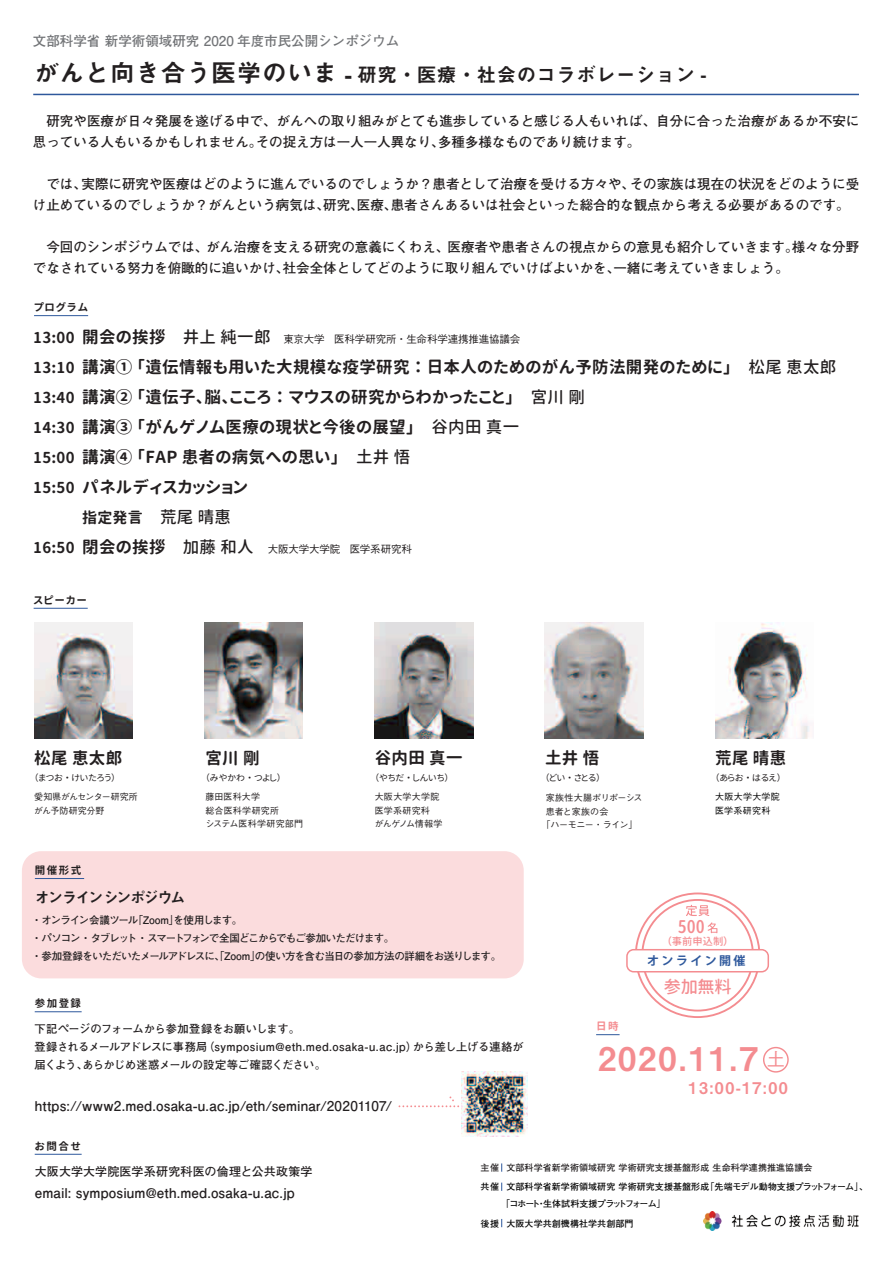
<style>
.page{position:relative;width:893px;height:1263px;background:#fff}
.page>*{position:absolute;margin:0;border:0;box-sizing:border-box;transform-origin:0 0}
.t1{font:32.7px "Midashi Go Pr 6 N MB31";letter-spacing:.06em;color:#f48c90}
.t2{font:19.5px "Midashi Go Pr 6 N MB31";letter-spacing:.02em;color:#231f20}
.t3{font:17.85px "Gen Jyuu Gothic Monospace Medium";color:#f48c90}
.t4{font:17.25px "Gen Jyuu Gothic P Medium";color:#f48c90}
.t5{font:16.5px/30px "Gen Jyuu Gothic P Bold";letter-spacing:.02em;color:#231f20}
.t6{font:16.05px "Midashi Go Pr 6 N MB31";letter-spacing:.085em;color:#f48c90}
.t7{font:15px "Midashi Go Pr 6 N MB31";letter-spacing:-.105em;color:#231f20}
.t8{font:15px "Gen Jyuu Gothic P Bold";color:#231f20}
.t9{font:700 13.5px/21px "Futo Go B101 Pr 6 N";color:#231f20}
.t10{font:700 13.5px "Futo Go B101 Pr 6 N";color:#727477}
.t11{font:700 12px "Futo Go B101 Pr 6 N";letter-spacing:.01em;color:#231f20}
.t12{font:700 12px "Koz Go Pr 6 N";letter-spacing:.2em;color:#2e589c}
.t13{font:700 11.25px/18px "Futo Go B101 Pr 6 N";letter-spacing:-.005em;color:#231f20}
.t14{font:700 10.5px/18px "Futo Go B101 Pr 6 N";letter-spacing:-.085em;color:#231f20}
.t15{font:500 10.5px "Gothic BBB Pr 6 N";letter-spacing:-.015em;color:#231f20}
.t16{font:10.5px "Gen Jyuu Gothic P Bold";letter-spacing:.14em;color:#231f20}
.t17{font:10.5px "Gen Jyuu Gothic P Bold";color:#f48c90}
.t18{font:10.35px "Gen Jyuu Gothic Monospace Medium";color:#f48c90}
.t19{font:700 9px/16.8px "Futo Go B101 Pr 6 N";letter-spacing:.01em;color:#030303}
.t20{font:500 9px/13.5px "Gothic BBB Pr 6 N";letter-spacing:.01em;color:#231f20}
.t21{font:9px "Gen Jyuu Gothic P Regular";color:#231f20}
.t22{font:700 9px "Futo Go B101 Pr 6 N";letter-spacing:.01em;color:#231f20}
.t23{font:500 9px/13.5px "Gothic BBB Pr 6 N";letter-spacing:-.03em;color:#231f20}
.t24{font:500 9px/13.5px "Gothic BBB Pr 6 N";letter-spacing:.03em;color:#030303}
.t25{font:500 9px "Gothic BBB Pr 6 N";letter-spacing:-.02em;color:#231f20}
.t26{font:500 9px "Gothic BBB Pr 6 N";letter-spacing:-.045em;color:#231f20}
.s1{font-size:24.9px}
.s2{font-size:15px}
.s3{font-family:"Gen Jyuu Gothic P Medium"}
.s4{font-family:"Gen Jyuu Gothic P Medium";font-size:16.5px}
</style>
<div class="page">
<div style="left:22px;top:851px;width:502px;height:127px;background:#fbdcdd;border-radius:19px"></div>
<hr style="left:35px;top:1011px;width:47px;height:1px;background:#2e589c">
<hr style="left:33px;top:94px;width:826px;height:1px;background:#2e589c">
<hr style="left:35px;top:878px;width:49px;height:1px;background:#2e589c">
<img style="left:703px;top:1211px;width:155px;height:19px">
<hr style="left:35px;top:1154px;width:47px;height:1px;background:#2e589c">
<hr style="left:34px;top:608px;width:54px;height:1px;background:#2e589c">
<hr style="left:34px;top:315px;width:54px;height:1px;background:#2e589c">
<img style="left:462px;top:1072px;width:65px;height:64px">
<svg style="left:399px;top:1096px;width:60px;height:11px"></svg>
<img style="left:715px;top:622px;width:94px;height:117px">
<img style="left:204px;top:622px;width:99px;height:117px">
<img style="left:545px;top:622px;width:98px;height:117px">
<img style="left:34px;top:622px;width:99px;height:117px">
<img style="left:375px;top:622px;width:98px;height:117px">
<svg style="left:635px;top:892px;width:125px;height:126px"></svg>
<div style="left:627px;top:950px;width:141px;height:22px;background:#fff;border-radius:7px"></div>
<div style="left:626px;top:949px;width:143px;height:23px;border:2px solid #f48c90;border-radius:7px"></div>
<svg style="left:596px;top:1034px;width:24px;height:1px"></svg>
<svg style="left:763px;top:1047px;width:26px;height:25px"></svg>
<p class="t10" style="left:33px;top:30px;width:368px">文部科学省 新学術領域研究 2020 年度市民公開シンポジウム</p>
<h2 class="t2" style="left:34px;top:59px;width:674px"><span class="s1">がんと向き合う医学のいま -</span> 研究・医療・社会のコラボレーション -</h2>
<p class="t9" style="left:33px;top:109px;width:828px">　研究や医療が日々発展を遂げる中で、がんへの取り組みがとても進歩していると感じる人もいれば、自分に合った治療があるか不安に思っている人もいるかもしれません。その捉え方は一人一人異なり、多種多様なものであり続けます。</p>
<p class="t9" style="left:33px;top:172px;width:828px">　では、実際に研究や医療はどのように進んでいるのでしょうか？患者として治療を受ける方々や、その家族は現在の状況をどのように受け止めているのでしょうか？がんという病気は、研究、医療、患者さんあるいは社会といった総合的な観点から考える必要があるのです。</p>
<p class="t9" style="left:33px;top:235px;width:828px">　今回のシンポジウムでは、がん治療を支える研究の意義にくわえ、医療者や患者さんの視点からの意見も紹介していきます。様々な分野でなされている努力を俯瞰的に追いかけ、社会全体としてどのように取り組んでいけばよいかを、一緒に考えていきましょう。</p>
<p class="t16" style="left:34px;top:300px;width:55px">プログラム</p>
<p class="t5" style="left:33px;top:322px;width:805px"><span class="s2">13:00</span> 開会の挨拶　<span class="s3">井上 純一郎<br></span><span class="s2">13:10</span> 講演① 「遺伝情報も用いた大規模な疫学研究：日本人のためのがん予防法開発のために」　<span class="s3">松尾 恵太郎</span><span class="s2">13:40</span> 講演② 「遺伝子、脳、こころ：マウスの研究からわかったこと」　<span class="s3">宮川 剛<br></span><span class="s2">14:30</span> 講演③ 「がんゲノム医療の現状と今後の展望」　<span class="s3">谷内田 真一<br></span><span class="s2">15:00</span> 講演④ 「FAP 患者の病気への思い」　<span class="s3">土井 悟<br></span><span class="s2">15:50</span> パネルディスカッション</p>
<p class="t8" style="left:82px;top:506px;width:151px">指定発言 <span class="s4">荒尾 晴惠</span></p>
<p class="t5" style="left:33px;top:532px;width:222px"><span class="s2">16:50</span> 閉会の挨拶　<span class="s3">加藤 和人</span></p>
<p class="t15" style="left:283px;top:331px;width:239px">東京大学　医科学研究所・生命科学連携推進協議会</p>
<p class="t15" style="left:268px;top:540px;width:146px">大阪大学大学院　医学系研究科</p>
<p class="t16" style="left:34px;top:592px;width:54px">スピーカー</p>
<p class="t5" style="left:34px;top:742px;width:89px">松尾 恵太郎</p>
<p class="t21" style="left:34px;top:771px;width:83px">（まつお・けいたろう）</p>
<p class="t23" style="left:34px;top:790px;width:105px">愛知県がんセンター研究所がん予防研究分野</p>
<p class="t16" style="left:35px;top:863px;width:48px">開催形式</p>
<p class="t7" style="left:35px;top:885px;width:152px">オンラインシンポジウム</p>
<p class="t5" style="left:205px;top:742px;width:56px">宮川 剛</p>
<p class="t21" style="left:205px;top:772px;width:78px">（みやかわ・つよし）</p>
<p class="t20" style="left:205px;top:790px;width:99px">藤田医科大学<br>総合医科学研究所<br>システム医科学研究部門</p>
<p class="t5" style="left:375px;top:742px;width:89px">谷内田 真一</p>
<p class="t21" style="left:375px;top:771px;width:76px">（やちだ・ しんいち）</p>
<p class="t20" style="left:375px;top:790px;width:69px">大阪大学大学院医学系研究科　がんゲノム情報学</p>
<p class="t14" style="left:31px;top:911px;width:471px">・オンライン会議ツール「Zoom」を使用します。<br>・パソコン・タブレット・スマートフォンで全国どこからでもご参加いただけます。<br>・参加登録をいただいたメールアドレスに、「Zoom」の使い方を含む当日の参加方法の詳細をお送りします。</p>
<p class="t16" style="left:35px;top:996px;width:48px">参加登録</p>
<p class="t13" style="left:34px;top:1020px;width:491px">下記ページのフォームから参加登録をお願いします。<br>登録されるメールアドレスに事務局（symposium@eth.med.osaka-u.ac.jp）から差し上げる連絡が届くよう、あらかじめ迷惑メールの設定等ご確認ください。</p>
<p class="t9" style="left:35px;top:1095px;width:359px">https://www2.med.osaka-u.ac.jp/eth/seminar/20201107/</p>
<p class="t5" style="left:545px;top:742px;width:56px">土井 悟</p>
<p class="t21" style="left:545px;top:771px;width:57px">（どい・さとる）</p>
<p class="t25" style="left:546px;top:791px;width:98px">家族性大腸ポリポーシス</p>
<p class="t20" style="left:546px;top:804px;width:64px">患者と家族の会</p>
<p class="t26" style="left:541px;top:818px;width:98px">「ハーモニー・ライン」</p>
<p class="t5" style="left:715px;top:742px;width:73px">荒尾 晴惠</p>
<p class="t21" style="left:715px;top:772px;width:68px">（あらお・はるえ）</p>
<p class="t24" style="left:715px;top:790px;width:66px">大阪大学大学院医学系研究科</p>
<h3 class="t3" style="left:678px;top:914px;width:28px">500</h3>
<p class="t18" style="left:662px;top:934px;width:73px">（事前申込制）</p>
<p class="t4" style="left:664px;top:975px;width:69px">参加無料</p>
<p class="t12" style="left:647px;top:954px;width:100px">オンライン開催</p>
<p class="t17" style="left:596px;top:1019px;width:24px">日時</p>
<h1 class="t1" style="left:598px;top:1032px;width:189px">2020.11.7 <sup>土</sup></h1>
<p class="t6" style="left:689px;top:1075px;width:101px">13:00-17:00</p>
<p class="t16" style="left:35px;top:1138px;width:48px">お問合せ</p>
<p class="t11" style="left:35px;top:1161px;width:303px">大阪大学大学院医学系研究科医の倫理と公共政策学　　</p>
<p class="t9" style="left:35px;top:1182px;width:262px">email: symposium@eth.med.osaka-u.ac.jp</p>
<p class="t22" style="left:481px;top:1160px;width:333px">主催 文部科学省新学術領域研究 学術研究支援基盤形成 生命科学連携推進協議会</p>
<p class="t19" style="left:501px;top:1178px;width:368px;text-indent:-21px">共催 文部科学省新学術領域研究 学術研究支援基盤形成「先端モデル動物支援プラットフォーム」、「コホート・生体試料支援プラットフォーム」</p>
<p class="t19" style="left:481px;top:1214px;width:154px">後援 大阪大学共創機構社学共創部門</p>
</div>
